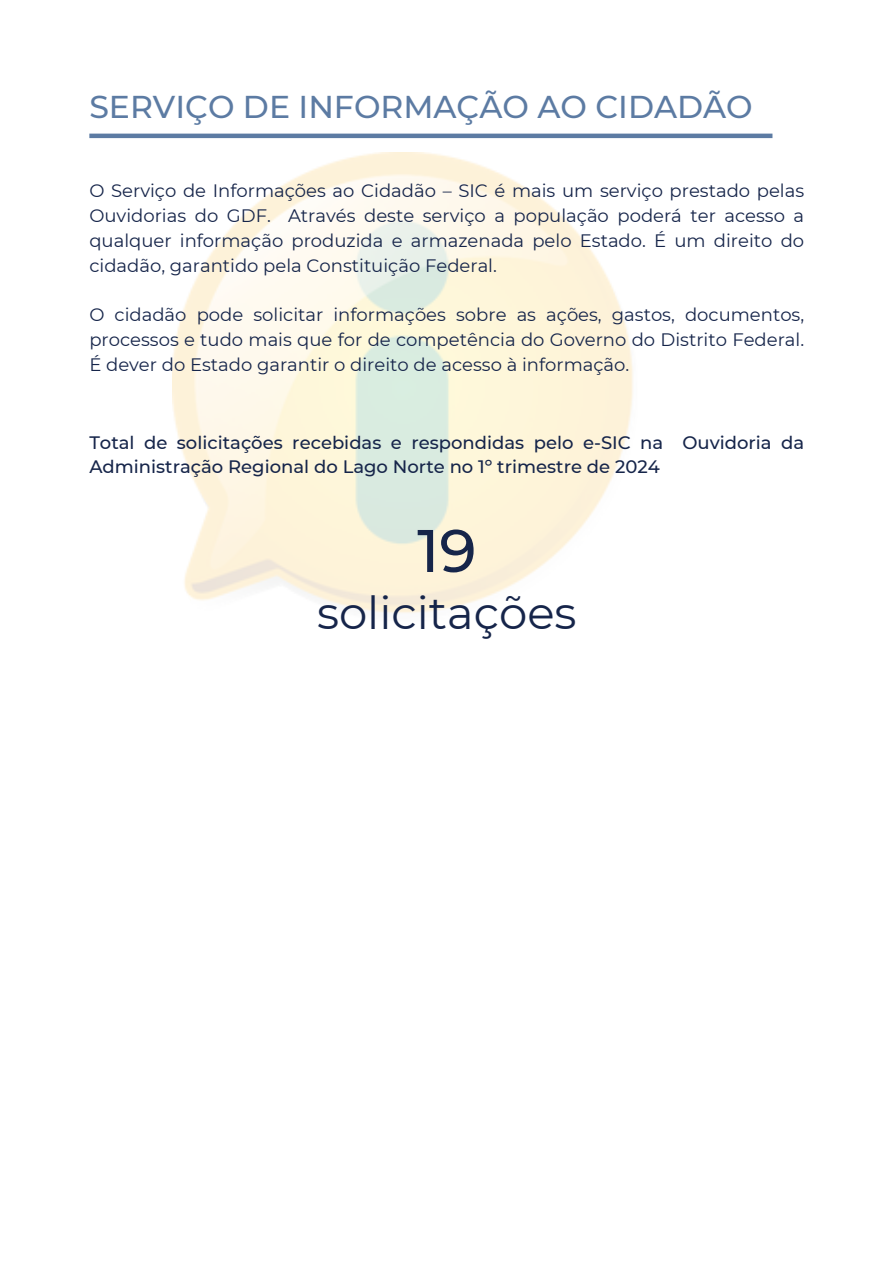
<style>
.page{position:relative;width:894px;height:1264px;background:#fff}
.page>*{position:absolute;margin:0;border:0;box-sizing:border-box;transform-origin:0 0}
.t1{font:500 60px "Montserrat";color:#16254a}
.t2{font:45px "Montserrat";color:#16254a}
.t3{font:500 31.5px "Montserrat";color:#5c7ba3}
.t4{font:18px/24.8px "Montserrat";color:#16254a;text-align:justify}
.t5{font:500 18px/24.8px "Montserrat";color:#16254a}
</style>
<div class="page">
<img style="left:172px;top:153px;width:461px;height:460px">
<hr style="left:89px;top:134px;width:683px;height:4px;background:#5c7ba3">
<p class="t3" style="left:89px;top:87px;width:664px">SERVIÇO DE INFORMAÇÃO AO CIDADÃO</p>
<h2 class="t4" style="left:89px;top:179px;width:716px">O Serviço de Informações ao Cidadão – SIC é mais um serviço prestado pelas Ouvidorias do GDF. Através deste serviço a população poderá ter acesso a qualquer informação produzida e armazenada pelo Estado. É um direito do cidadão, garantido pela Constituição Federal.</h2>
<p class="t4" style="left:89px;top:302px;width:716px">O cidadão pode solicitar informações sobre as ações, gastos, documentos, processos e tudo mais que for de competência do Governo do Distrito Federal.<br>É dever do Estado garantir o direito de acesso à informação.</p>
<p class="t5" style="left:89px;top:429px;width:716px">Total de solicitações recebidas e respondidas pelo e-SIC na Ouvidoria da<br>Administração Regional do Lago Norte no 1º trimestre de 2024</p>
<h1 class="t1" style="left:417px;top:514px;width:61px">19</h1>
<p class="t2" style="left:317px;top:585px;width:261px">solicitações</p>
</div>
